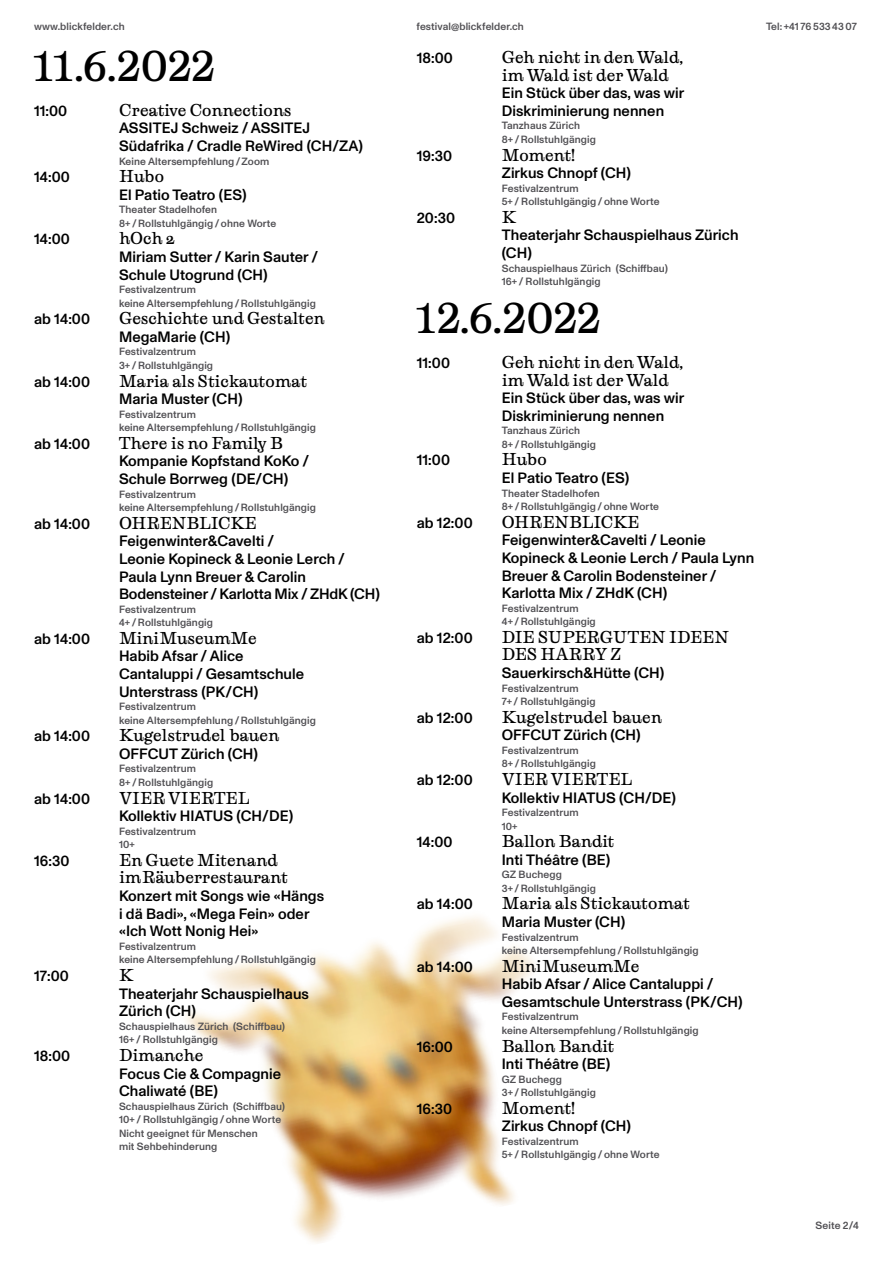
<style>
.page{position:relative;width:893px;height:1263px;background:#fff}
.page>*{position:absolute;margin:0;border:0;box-sizing:border-box;transform-origin:0 0}
.t1{font:40.2px "Scotch Genovese";letter-spacing:.015em;color:#000}
.t2{font:16.05px/17.5px "Scotch Genovese";letter-spacing:-.01em;color:#000}
.t3{font:500 15px/17.7px "ABC Monument Grotesk";letter-spacing:.005em;color:#000}
.t4{font:500 10.5px/13.5px "ABC Monument Grotesk";letter-spacing:.01em;color:#504f53}
</style>
<div class="page">
<img style="left:186px;top:916px;width:349px;height:327px">
<p class="t4" style="left:34px;top:20px;width:92px">www.blickfelder.ch</p>
<p class="t4" style="left:417px;top:20px;width:109px">festival@blickfelder.ch</p>
<p class="t4" style="left:766px;top:20px;width:92px">Tel: +41 76 533 43 07</p>
<h1 class="t1" style="left:34px;top:43px;width:182px">11.6.2022</h1>
<h3 class="t3" style="left:34px;top:102px;width:35px">11:00</h3>
<h2 class="t2" style="left:119px;top:101px;width:174px">Creative Connections</h2>
<h3 class="t3" style="left:119px;top:120px;width:245px">ASSITEJ Schweiz / ASSITEJ<br>Südafrika / Cradle ReWired (CH/ZA)</h3>
<p class="t4" style="left:119px;top:154px;width:152px">Keine Altersempfehlung / Zoom</p>
<h3 class="t3" style="left:34px;top:168px;width:37px">14:00</h3>
<h2 class="t2" style="left:119px;top:168px;width:47px">Hubo</h2>
<h3 class="t3" style="left:119px;top:186px;width:129px">El Patio Teatro (ES)</h3>
<p class="t4" style="left:119px;top:203px;width:159px">Theater Stadelhofen<br>8+ / Rollstuhlgängig / ohne Worte</p>
<h3 class="t3" style="left:34px;top:231px;width:37px">14:00</h3>
<h2 class="t2" style="left:119px;top:230px;width:57px">hOch 2</h2>
<h3 class="t3" style="left:119px;top:248px;width:200px">Miriam Sutter / Karin Sauter /<br>Schule Utogrund (CH)</h3>
<p class="t4" style="left:119px;top:283px;width:198px">Festivalzentrum<br>keine Altersempfehlung / Rollstuhlgängig</p>
<h3 class="t3" style="left:34px;top:310px;width:58px">ab 14:00</h3>
<h2 class="t2" style="left:119px;top:310px;width:207px">Geschichte und Gestalten</h2>
<h3 class="t3" style="left:119px;top:328px;width:113px">MegaMarie (CH)</h3>
<p class="t4" style="left:119px;top:345px;width:96px">Festivalzentrum<br>3+ / Rollstuhlgängig</p>
<h3 class="t3" style="left:34px;top:373px;width:58px">ab 14:00</h3>
<h2 class="t2" style="left:119px;top:372px;width:189px">Maria als Stickautomat</h2>
<h3 class="t3" style="left:119px;top:390px;width:125px">Maria Muster (CH)</h3>
<p class="t4" style="left:119px;top:407px;width:198px">Festivalzentrum<br>keine Altersempfehlung / Rollstuhlgängig</p>
<h3 class="t3" style="left:34px;top:435px;width:58px">ab 14:00</h3>
<h2 class="t2" style="left:119px;top:434px;width:165px">There is no Family B</h2>
<h3 class="t3" style="left:119px;top:453px;width:192px">Kompanie Kopfstand KoKo /<br>Schule Borrweg (DE/CH)</h3>
<p class="t4" style="left:119px;top:487px;width:198px">Festivalzentrum<br>keine Altersempfehlung / Rollstuhlgängig</p>
<h3 class="t3" style="left:34px;top:515px;width:58px">ab 14:00</h3>
<h2 class="t2" style="left:119px;top:514px;width:139px">OHRENBLICKE</h2>
<h3 class="t3" style="left:119px;top:532px;width:262px">Feigenwinter&amp;Cavelti /<br>Leonie Kopineck &amp; Leonie Lerch /<br>Paula Lynn Breuer &amp; Carolin<br>Bodensteiner / Karlotta Mix / ZHdK (CH)</h3>
<p class="t4" style="left:119px;top:602px;width:95px">Festivalzentrum<br>4+ / Rollstuhlgängig</p>
<h3 class="t3" style="left:34px;top:630px;width:58px">ab 14:00</h3>
<h2 class="t2" style="left:119px;top:629px;width:139px">MiniMuseumMe</h2>
<h3 class="t3" style="left:119px;top:648px;width:187px">Habib Afsar / Alice<br>Cantaluppi / Gesamtschule<br>Unterstrass (PK/CH)</h3>
<p class="t4" style="left:119px;top:700px;width:198px">Festivalzentrum<br>keine Altersempfehlung / Rollstuhlgängig</p>
<h3 class="t3" style="left:34px;top:727px;width:58px">ab 14:00</h3>
<h2 class="t2" style="left:119px;top:727px;width:162px">Kugelstrudel bauen</h2>
<h3 class="t3" style="left:119px;top:745px;width:140px">OFFCUT Zürich (CH)</h3>
<p class="t4" style="left:119px;top:762px;width:96px">Festivalzentrum<br>8+ / Rollstuhlgängig</p>
<h3 class="t3" style="left:34px;top:790px;width:58px">ab 14:00</h3>
<h2 class="t2" style="left:119px;top:789px;width:132px">VIER VIERTEL</h2>
<h3 class="t3" style="left:119px;top:807px;width:176px">Kollektiv HIATUS (CH/DE)</h3>
<p class="t4" style="left:119px;top:824px;width:78px">Festivalzentrum<br>10+</p>
<h3 class="t3" style="left:34px;top:852px;width:37px">16:30</h3>
<h2 class="t2" style="left:119px;top:851px;width:170px">En Guete Mitenand imRäuberrestaurant</h2>
<h3 class="t3" style="left:119px;top:887px;width:207px">Konzert mit Songs wie «Hängs i dä Badi», «Mega Fein» oder «Ich Wott Nonig Hei»</h3>
<p class="t4" style="left:119px;top:940px;width:198px">Festivalzentrum<br>keine Altersempfehlung / Rollstuhlgängig</p>
<h3 class="t3" style="left:34px;top:967px;width:36px">17:00</h3>
<h2 class="t2" style="left:119px;top:966px;width:16px">K</h2>
<h3 class="t3" style="left:119px;top:985px;width:192px">Theaterjahr Schauspielhaus<br>Zürich (CH)</h3>
<p class="t4" style="left:119px;top:1019px;width:168px">Schauspielhaus Zürich (Schiffbau)<br>16+ / Rollstuhlgängig</p>
<h3 class="t3" style="left:34px;top:1047px;width:38px">18:00</h3>
<h2 class="t2" style="left:119px;top:1046px;width:86px">Dimanche</h2>
<h3 class="t3" style="left:119px;top:1065px;width:164px">Focus Cie &amp; Compagnie<br>Chaliwaté (BE)</h3>
<p class="t4" style="left:119px;top:1099px;width:168px">Schauspielhaus Zürich (Schiffbau)<br>10+ / Rollstuhlgängig / ohne Worte<br>Nicht geeignet für Menschen<br>mit Sehbehinderung</p>
<h3 class="t3" style="left:417px;top:49px;width:38px">18:00</h3>
<h2 class="t2" style="left:502px;top:49px;width:183px">Geh nicht in den Wald, im Wald ist der Wald</h2>
<h3 class="t3" style="left:502px;top:84px;width:184px">Ein Stück über das, was wir<br>Diskriminierung nennen</h3>
<p class="t4" style="left:502px;top:119px;width:96px">Tanzhaus Zürich<br>8+ / Rollstuhlgängig</p>
<h3 class="t3" style="left:417px;top:147px;width:37px">19:30</h3>
<h2 class="t2" style="left:502px;top:146px;width:75px">Moment!</h2>
<h3 class="t3" style="left:502px;top:164px;width:131px">Zirkus Chnopf (CH)</h3>
<p class="t4" style="left:502px;top:181px;width:159px">Festivalzentrum<br>5+ / Rollstuhlgängig / ohne Worte</p>
<h3 class="t3" style="left:417px;top:209px;width:40px">20:30</h3>
<h2 class="t2" style="left:502px;top:208px;width:16px">K</h2>
<h3 class="t3" style="left:502px;top:227px;width:238px">Theaterjahr Schauspielhaus Zürich (CH)</h3>
<p class="t4" style="left:502px;top:261px;width:168px">Schauspielhaus Zürich (Schiffbau)<br>16+ / Rollstuhlgängig</p>
<h1 class="t1" style="left:417px;top:295px;width:185px">12.6.2022</h1>
<h3 class="t3" style="left:417px;top:354px;width:35px">11:00</h3>
<h2 class="t2" style="left:502px;top:353px;width:183px">Geh nicht in den Wald, im Wald ist der Wald</h2>
<h3 class="t3" style="left:502px;top:389px;width:184px">Ein Stück über das, was wir<br>Diskriminierung nennen</h3>
<p class="t4" style="left:502px;top:424px;width:96px">Tanzhaus Zürich<br>8+ / Rollstuhlgängig</p>
<h3 class="t3" style="left:417px;top:452px;width:35px">11:00</h3>
<h2 class="t2" style="left:502px;top:451px;width:47px">Hubo</h2>
<h3 class="t3" style="left:502px;top:469px;width:129px">El Patio Teatro (ES)</h3>
<p class="t4" style="left:502px;top:486px;width:159px">Theater Stadelhofen<br>8+ / Rollstuhlgängig / ohne Worte</p>
<h3 class="t3" style="left:417px;top:514px;width:58px">ab 12:00</h3>
<h2 class="t2" style="left:502px;top:513px;width:139px">OHRENBLICKE</h2>
<h3 class="t3" style="left:502px;top:531px;width:254px">Feigenwinter&amp;Cavelti / Leonie<br>Kopineck &amp; Leonie Lerch / Paula Lynn<br>Breuer &amp; Carolin Bodensteiner /<br>Karlotta Mix / ZHdK (CH)</h3>
<p class="t4" style="left:502px;top:601px;width:95px">Festivalzentrum<br>4+ / Rollstuhlgängig</p>
<h3 class="t3" style="left:417px;top:629px;width:58px">ab 12:00</h3>
<h2 class="t2" style="left:502px;top:628px;width:229px">DIE SUPERGUTEN IDEEN<br>DES HARRY Z</h2>
<h3 class="t3" style="left:502px;top:664px;width:164px">Sauerkirsch&amp;Hütte (CH)</h3>
<p class="t4" style="left:502px;top:681px;width:95px">Festivalzentrum<br>7+ / Rollstuhlgängig</p>
<h3 class="t3" style="left:417px;top:709px;width:58px">ab 12:00</h3>
<h2 class="t2" style="left:502px;top:708px;width:162px">Kugelstrudel bauen</h2>
<h3 class="t3" style="left:502px;top:726px;width:140px">OFFCUT Zürich (CH)</h3>
<p class="t4" style="left:502px;top:743px;width:96px">Festivalzentrum<br>8+ / Rollstuhlgängig</p>
<h3 class="t3" style="left:417px;top:771px;width:58px">ab 12:00</h3>
<h2 class="t2" style="left:502px;top:770px;width:132px">VIER VIERTEL</h2>
<h3 class="t3" style="left:502px;top:789px;width:176px">Kollektiv HIATUS (CH/DE)</h3>
<p class="t4" style="left:502px;top:806px;width:78px">Festivalzentrum<br>10+</p>
<h3 class="t3" style="left:417px;top:833px;width:37px">14:00</h3>
<h2 class="t2" style="left:502px;top:833px;width:114px">Ballon Bandit</h2>
<h3 class="t3" style="left:502px;top:851px;width:110px">Inti Théâtre (BE)</h3>
<p class="t4" style="left:502px;top:868px;width:96px">GZ Buchegg<br>3+ / Rollstuhlgängig</p>
<h3 class="t3" style="left:417px;top:896px;width:58px">ab 14:00</h3>
<h2 class="t2" style="left:502px;top:895px;width:189px">Maria als Stickautomat</h2>
<h3 class="t3" style="left:502px;top:913px;width:125px">Maria Muster (CH)</h3>
<p class="t4" style="left:502px;top:930px;width:198px">Festivalzentrum<br>keine Altersempfehlung / Rollstuhlgängig</p>
<h3 class="t3" style="left:417px;top:958px;width:58px">ab 14:00</h3>
<h2 class="t2" style="left:502px;top:957px;width:139px">MiniMuseumMe</h2>
<h3 class="t3" style="left:502px;top:975px;width:243px">Habib Afsar / Alice Cantaluppi /<br>Gesamtschule Unterstrass (PK/CH)</h3>
<p class="t4" style="left:502px;top:1010px;width:198px">Festivalzentrum<br>keine Altersempfehlung / Rollstuhlgängig</p>
<h3 class="t3" style="left:417px;top:1038px;width:38px">16:00</h3>
<h2 class="t2" style="left:502px;top:1037px;width:114px">Ballon Bandit</h2>
<h3 class="t3" style="left:502px;top:1055px;width:110px">Inti Théâtre (BE)</h3>
<p class="t4" style="left:502px;top:1072px;width:96px">GZ Buchegg<br>3+ / Rollstuhlgängig</p>
<h3 class="t3" style="left:417px;top:1100px;width:37px">16:30</h3>
<h2 class="t2" style="left:502px;top:1099px;width:75px">Moment!</h2>
<h3 class="t3" style="left:502px;top:1118px;width:131px">Zirkus Chnopf (CH)</h3>
<p class="t4" style="left:502px;top:1135px;width:159px">Festivalzentrum<br>5+ / Rollstuhlgängig / ohne Worte</p>
<p class="t4" style="left:816px;top:1218px;width:45px">Seite 2/4</p>
</div>
